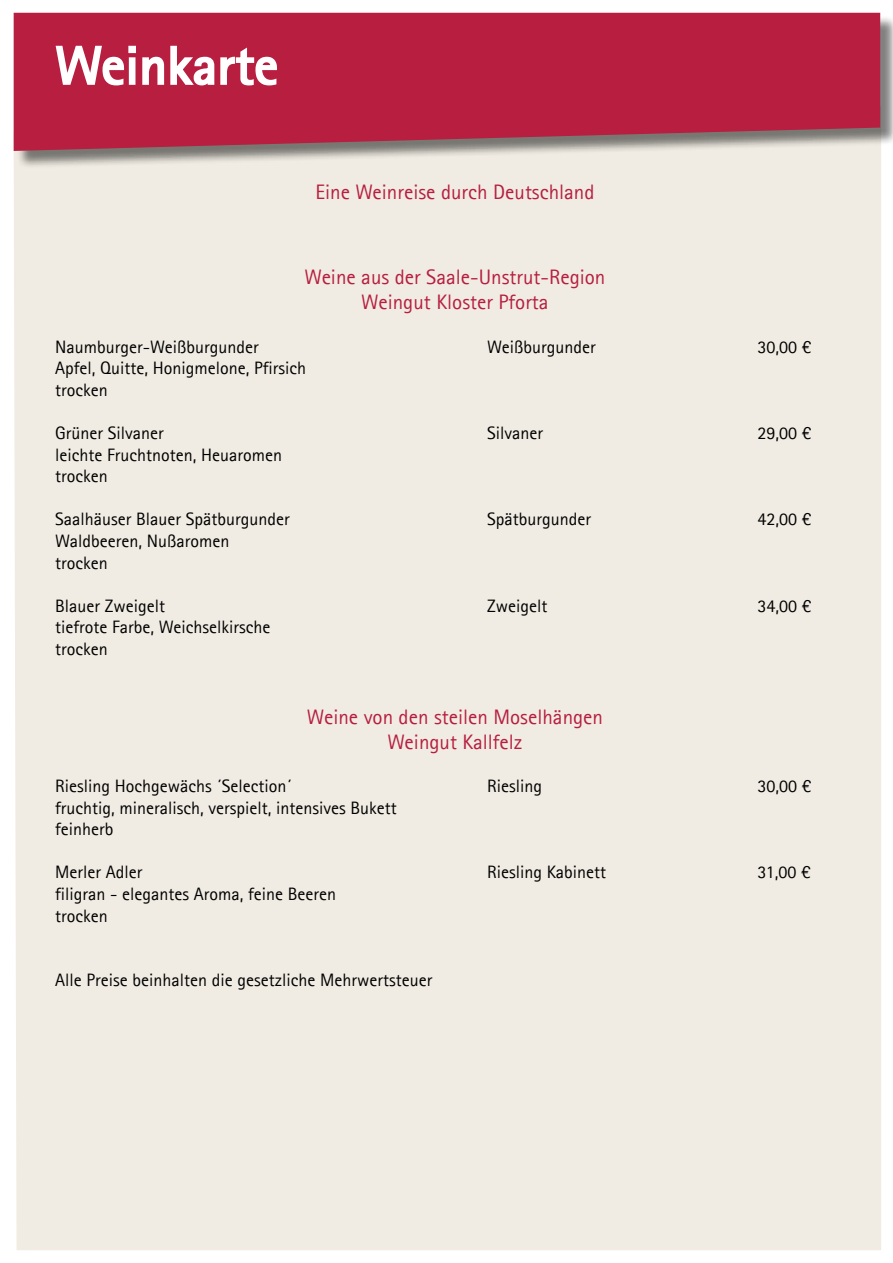
<style>
.page{position:relative;width:893px;height:1263px;background:#fff}
.page>*{position:absolute;margin:0;border:0;box-sizing:border-box;transform-origin:0 0}
.t1{font:700 54px "Agfa Rotis Sans Serif";color:#fff}
.t2{font:21px/25.2px "Agfa Rotis Sans Serif";color:#b71e3f;text-align:center}
.t3{font:18px/21.6px "Agfa Rotis Sans Serif";color:#000}
</style>
<div class="page">
<div style="left:14px;top:151px;width:867px;height:1099px;background:#f0ece3"></div>
<div style="left:16px;top:15px;width:877px;height:155px;background:#000;opacity:.5"></div>
<svg style="left:14px;top:13px;width:866px;height:138px;background:#b42946"></svg>
<svg style="left:55px;top:45px;width:223px;height:42px;background:#c8546d"></svg>
<h1 class="t1" style="left:55px;top:31px;width:224px">Weinkarte</h1>
<p class="t2" style="left:315px;top:179px;width:281px">Eine Weinreise durch Deutschland</p>
<p class="t2" style="left:305px;top:264px;width:302px">Weine aus der Saale-Unstrut-Region<br>Weingut Kloster Pforta</p>
<p class="t3" style="left:55px;top:336px;width:205px">Naumburger-Weißburgunder</p>
<p class="t3" style="left:487px;top:336px;width:110px">Weißburgunder</p>
<p class="t3" style="left:757px;top:336px;width:55px">30,00 €</p>
<p class="t3" style="left:55px;top:357px;width:252px">Apfel, Quitte, Honigmelone, Pfirsich trocken</p>
<p class="t3" style="left:55px;top:422px;width:110px">Grüner Silvaner</p>
<p class="t3" style="left:487px;top:422px;width:57px">Silvaner</p>
<p class="t3" style="left:757px;top:422px;width:55px">29,00 €</p>
<p class="t3" style="left:55px;top:444px;width:228px">leichte Fruchtnoten, Heuaromen trocken</p>
<p class="t3" style="left:55px;top:508px;width:236px">Saalhäuser Blauer Spätburgunder</p>
<p class="t3" style="left:487px;top:508px;width:105px">Spätburgunder</p>
<p class="t3" style="left:757px;top:508px;width:55px">42,00 €</p>
<p class="t3" style="left:55px;top:530px;width:176px">Waldbeeren, Nußaromen trocken</p>
<p class="t3" style="left:55px;top:595px;width:111px">Blauer Zweigelt</p>
<p class="t3" style="left:487px;top:595px;width:62px">Zweigelt</p>
<p class="t3" style="left:757px;top:595px;width:55px">34,00 €</p>
<p class="t3" style="left:55px;top:616px;width:217px">tiefrote Farbe, Weichselkirsche trocken</p>
<p class="t2" style="left:307px;top:704px;width:298px">Weine von den steilen Moselhängen<br>Weingut Kallfelz</p>
<p class="t3" style="left:55px;top:775px;width:238px">Riesling Hochgewächs ´Selection´</p>
<p class="t3" style="left:487px;top:775px;width:56px">Riesling</p>
<p class="t3" style="left:757px;top:775px;width:55px">30,00 €</p>
<p class="t3" style="left:55px;top:796px;width:343px">fruchtig, mineralisch, verspielt, intensives Bukett feinherb</p>
<p class="t3" style="left:55px;top:861px;width:89px">Merler Adler</p>
<p class="t3" style="left:487px;top:861px;width:120px">Riesling Kabinett</p>
<p class="t3" style="left:757px;top:861px;width:55px">31,00 €</p>
<p class="t3" style="left:55px;top:883px;width:282px">filigran - elegantes Aroma, feine Beeren trocken</p>
<p class="t3" style="left:55px;top:969px;width:379px">Alle Preise beinhalten die gesetzliche Mehrwertsteuer</p>
</div>
